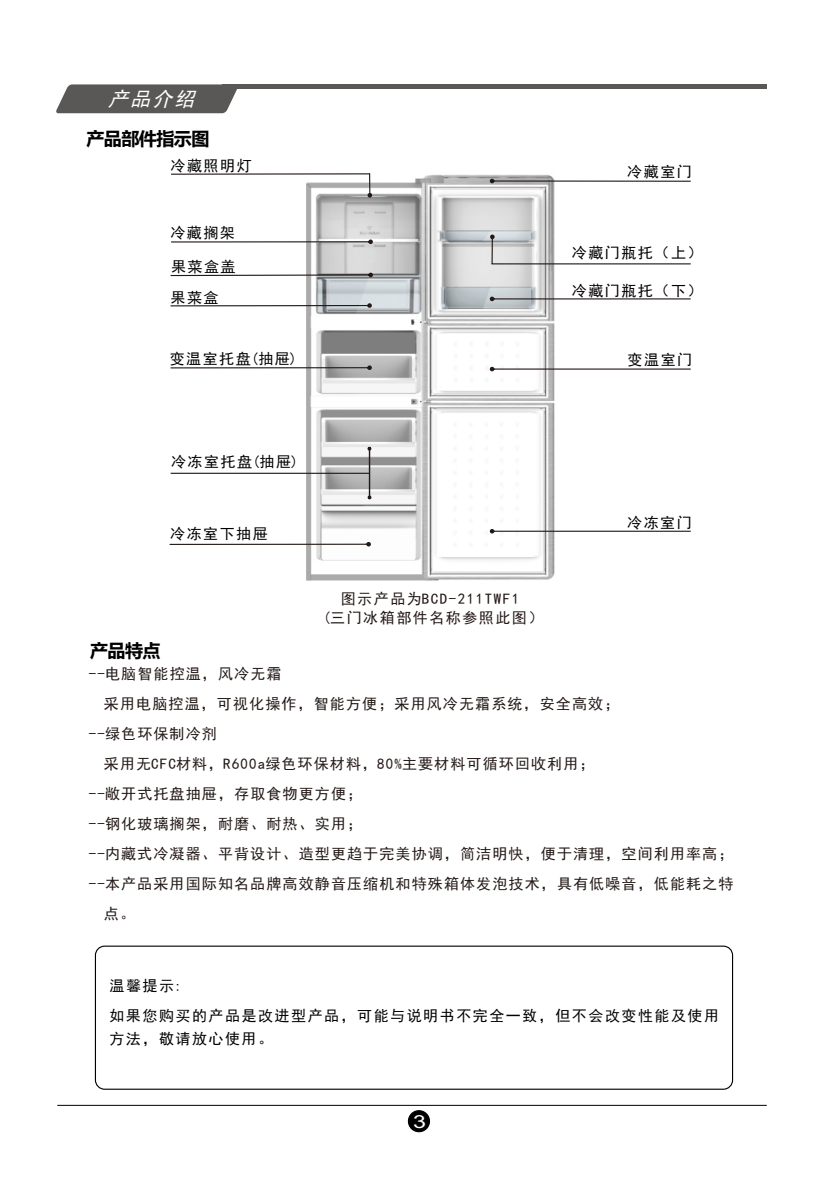
<style>
.page{position:relative;width:840px;height:1191px;background:#fff}
.page>*{position:absolute;margin:0;border:0;box-sizing:border-box;transform-origin:0 0}
.t1{font:italic 20px "Sim Hei";color:#fff}
.t2{font:700 18px "Microsoft Ya Hei";letter-spacing:-.03em;color:#000}
.t3{font:18px "Arial";color:#fff;scale:1.29 1}
.t4{font:15px "Sim Hei";letter-spacing:.075em;color:#231916}
.t5{font:15px/30px "Sim Hei";letter-spacing:.1em;color:#000}
.t6{font:15px/19.2px "Sim Hei";letter-spacing:.1em;color:#231916;text-align:center}
</style>
<div class="page">
<img style="left:301px;top:174px;width:258px;height:407px">
<div style="left:222px;top:84px;width:543px;height:5px;background:#595857"></div>
<svg style="left:56px;top:84px;width:181px;height:29px;background:#656463"></svg>
<hr style="left:57px;top:1105px;width:709px;height:1px;background:#000">
<div style="left:407px;top:1110px;width:23px;height:22px;background:#000;border:1px solid #000;border-radius:50%"></div>
<svg style="left:170px;top:365px;width:201px;height:5px"></svg>
<svg style="left:171px;top:239px;width:201px;height:5px"></svg>
<svg style="left:170px;top:273px;width:203px;height:4px"></svg>
<svg style="left:171px;top:173px;width:201px;height:24px"></svg>
<svg style="left:489px;top:179px;width:201px;height:4px"></svg>
<svg style="left:490px;top:234px;width:200px;height:30px"></svg>
<svg style="left:489px;top:297px;width:201px;height:4px"></svg>
<svg style="left:489px;top:529px;width:201px;height:4px"></svg>
<svg style="left:170px;top:303px;width:201px;height:5px"></svg>
<svg style="left:489px;top:367px;width:201px;height:4px"></svg>
<div style="left:95px;top:945px;width:637px;height:144px;border:1px solid #000;border-radius:9px"></div>
<hr style="left:368px;top:449px;width:2px;height:48px;background:#231916">
<svg style="left:367px;top:495px;width:4px;height:4px"></svg>
<hr style="left:170px;top:473px;width:199px;height:1px;background:#231916">
<svg style="left:169px;top:542px;width:201px;height:4px"></svg>
<h1 class="t1" style="left:108px;top:89px;width:93px">产品介绍</h1>
<p class="t2" style="left:86px;top:131px;width:124px">产品部件指示图</p>
<p class="t5" style="left:170px;top:150px;width:82px">冷藏照明灯</p>
<p class="t5" style="left:627px;top:157px;width:66px">冷藏室门</p>
<p class="t5" style="left:170px;top:217px;width:66px">冷藏搁架</p>
<p class="t5" style="left:171px;top:252px;width:66px">果菜盒盖</p>
<p class="t5" style="left:170px;top:282px;width:49px">果菜盒</p>
<p class="t5" style="left:571px;top:238px;width:132px">冷藏门瓶托（上）</p>
<p class="t5" style="left:571px;top:275px;width:132px">冷藏门瓶托（下）</p>
<p class="t5" style="left:170px;top:343px;width:129px">变温室托盘(抽屉)</p>
<p class="t5" style="left:627px;top:345px;width:66px">变温室门</p>
<p class="t5" style="left:171px;top:446px;width:129px">冷冻室托盘(抽屉)</p>
<p class="t5" style="left:170px;top:518px;width:99px">冷冻室下抽屉</p>
<p class="t2" style="left:90px;top:643px;width:72px">产品特点</p>
<p class="t6" style="left:322px;top:588px;width:222px">图示产品为BCD-211TWF1<br>(三门冰箱部件名称参照此图）</p>
<p class="t5" style="left:626px;top:507px;width:66px">冷冻室门</p>
<p class="t4" style="left:89px;top:666px;width:194px">--电脑智能控温，风冷无霜</p>
<p class="t4" style="left:104px;top:696px;width:516px">采用电脑控温，可视化操作，智能方便；采用风冷无霜系统，安全高效；</p>
<p class="t4" style="left:89px;top:726px;width:129px">--绿色环保制冷剂</p>
<p class="t4" style="left:104px;top:756px;width:492px">采用无CFC材料，R600a绿色环保材料，80%主要材料可循环回收利用；</p>
<p class="t4" style="left:89px;top:786px;width:274px">--敞开式托盘抽屉，存取食物更方便；</p>
<p class="t4" style="left:89px;top:816px;width:274px">--钢化玻璃搁架，耐磨、耐热、实用；</p>
<p class="t4" style="left:89px;top:846px;width:645px">--内藏式冷凝器、平背设计、造型更趋于完美协调，简洁明快，便于清理，空间利用率高；</p>
<p class="t4" style="left:89px;top:876px;width:645px">--本产品采用国际知名品牌高效静音压缩机和特殊箱体发泡技术，具有低噪音，低能耗之特</p>
<p class="t4" style="left:104px;top:906px;width:33px">点。</p>
<p class="t5" style="left:109px;top:970px;width:610px">温馨提示:<br>如果您购买的产品是改进型产品，可能与说明书不完全一致，但不会改变性能及使用</p>
<p class="t5" style="left:109px;top:1023px;width:165px">方法，敬请放心使用。</p>
<p class="t3" style="left:413px;top:1114px;width:12px">3</p>
</div>
